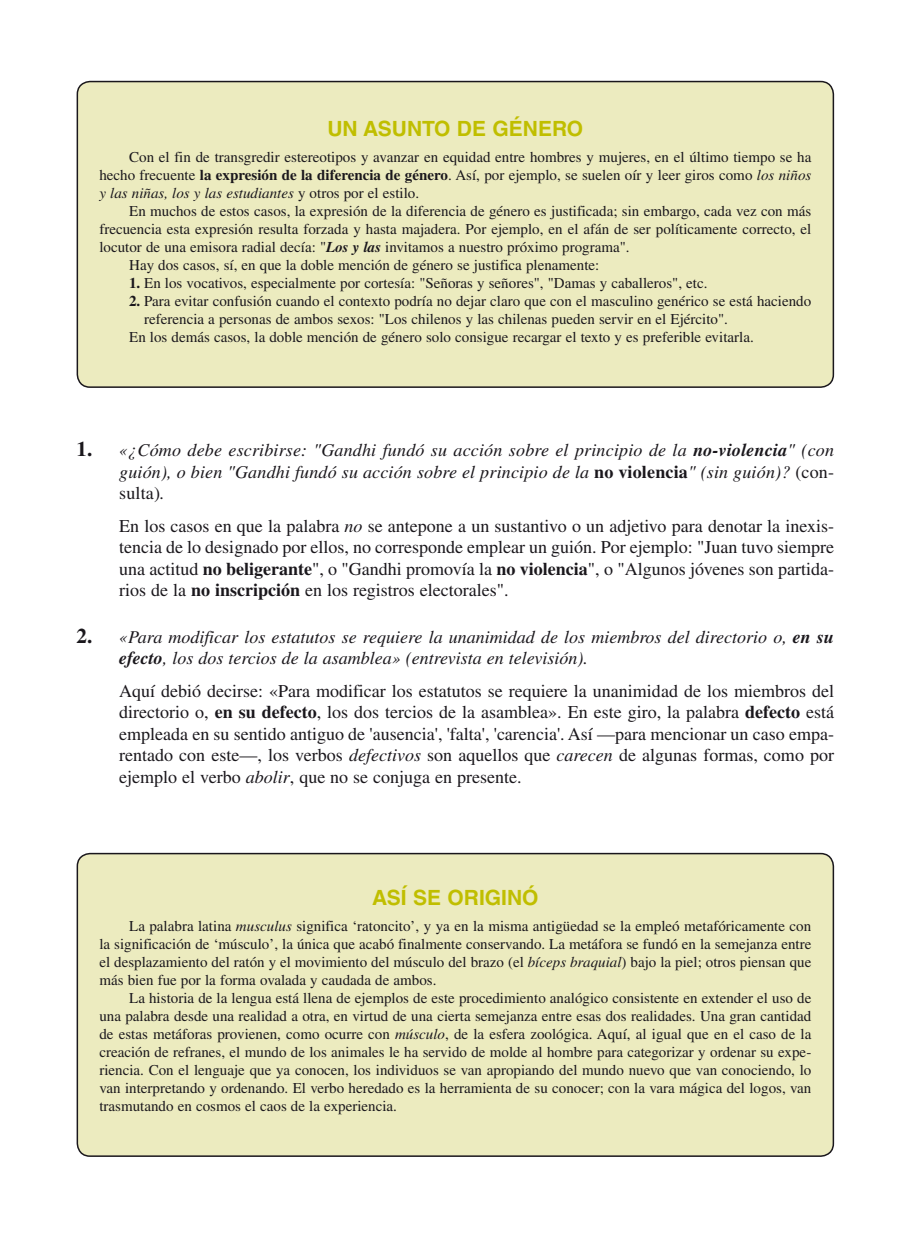
<style>
.page{position:relative;width:915px;height:1246px;background:#fff}
.page>*{position:absolute;margin:0;border:0;box-sizing:border-box;transform-origin:0 0}
.Hel14color{font:700 21px "Helvetica LT Std";color:#c0be00}
.Respuesta{font:18px/21.6px "Times LT Std";color:#1a171c;text-align:justify}
.Pregunta{font:italic 18px/21.6px "Times LT Std";color:#1a171c;text-align:justify}
.En_cuadro{font:15px/18px "Times LT Std";color:#1a171c;text-align:justify}
.s1{font-weight:700}
.s2{font-style:italic}
.s3{font-weight:700;font-style:italic}
.s4{font-weight:700;font-style:normal;font-size:21px}
.s5{font-family:"Times";font-weight:700}
.s6{font-family:"Times";font-weight:700;font-style:normal}
.s7{font-style:normal}
.s8{font-family:"Times";font-style:italic}
</style>
<div class="page">
<div style="left:77px;top:82px;width:756px;height:305px;background:#ecebbf;border-radius:13px"></div>
<div style="left:77px;top:81px;width:756px;height:307px;border:2px solid #1a171c;border-radius:13px"></div>
<div style="left:77px;top:853px;width:756px;height:303px;background:#ecebbf;border-radius:13px"></div>
<div style="left:77px;top:853px;width:756px;height:304px;border:2px solid #1a171c;border-radius:13px"></div>
<p class="Hel14color" style="left:327px;top:116px;width:257px">UN ASUNTO DE GÉNERO</p>
<p class="En_cuadro" style="left:99px;top:148px;width:713px;text-indent:30px">Con el fin de transgredir estereotipos y avanzar en equidad entre hombres y mujeres, en el último tiempo se ha hecho frecuente <span class="s1">la expresión de la diferencia de género</span>. Así, por ejemplo, se suelen oír y leer giros como <span class="s2">los niños y las niñas, los y las estudiantes</span> y otros por el estilo.</p>
<p class="En_cuadro" style="left:99px;top:202px;width:713px;text-indent:30px">En muchos de estos casos, la expresión de la diferencia de género es justificada; sin embargo, cada vez con más frecuencia esta expresión resulta forzada y hasta majadera. Por ejemplo, en el afán de ser políticamente correcto, el locutor de una emisora radial decía: "<span class="s3">Los y las</span> invitamos a nuestro próximo programa".</p>
<p class="En_cuadro" style="left:129px;top:256px;width:471px">Hay dos casos, sí, en que la doble mención de género se justifica plenamente:</p>
<p class="En_cuadro" style="left:129px;top:274px;width:579px"><span class="s1">1.</span> En los vocativos, especialmente por cortesía: "Señoras y señores", "Damas y caballeros", etc.</p>
<p class="En_cuadro" style="left:144px;top:292px;width:668px;text-indent:-15px"><span class="s1">2.</span> Para evitar confusión cuando el contexto podría no dejar claro que con el masculino genérico se está haciendo referencia a personas de ambos sexos: "Los chilenos y las chilenas pueden servir en el Ejército".</p>
<p class="En_cuadro" style="left:129px;top:328px;width:626px">En los demás casos, la doble mención de género solo consigue recargar el texto y es preferible evitarla.</p>
<p class="Pregunta" style="left:119px;top:439px;width:716px;text-indent:-43px"><span class="s4">1.</span> «¿Cómo debe escribirse: "Gandhi fundó su acción sobre el principio de la <span class="s5">no-violencia</span>" (con guión), o bien "Gandhi fundó su acción sobre el principio de la <span class="s6">no violencia</span>" (sin guión)? <span class="s7">(con&shy;sulta)</span>.</p>
<p class="Respuesta" style="left:119px;top:515px;width:716px">En los casos en que la palabra <span class="s2">no</span> se antepone a un sustantivo o un adjetivo para denotar la inexis&shy;tencia de lo designado por ellos, no corresponde emplear un guión. Por ejemplo: "Juan tuvo siempre una actitud <span class="s5">no beligerante</span>", o "Gandhi promovía la <span class="s5">no violencia</span>", o "Algunos jóvenes son partida&shy;rios de la <span class="s5">no inscripción</span> en los registros electorales".</p>
<p class="Pregunta" style="left:119px;top:626px;width:716px;text-indent:-43px"><span class="s4">2.</span> «Para modificar los estatutos se requiere la unanimidad de los miembros del directorio o, <span class="s1">en su efecto</span>, los dos tercios de la asamblea» (entrevista en televisión).</p>
<p class="Respuesta" style="left:119px;top:680px;width:716px">Aquí debió decirse: «Para modificar los estatutos se requiere la unanimidad de los miembros del directorio o, <span class="s5">en su defecto</span>, los dos tercios de la asamblea». En este giro, la palabra <span class="s5">defecto</span> está empleada en su sentido antiguo de 'ausencia', 'falta', 'carencia'. Así —para mencionar un caso empa&shy;rentado con este—, los verbos <span class="s8">defectivos</span> son aquellos que <span class="s8">carecen</span> de algunas formas, como por ejemplo el verbo <span class="s8">abolir</span>, que no se conjuga en presente.</p>
<p class="Hel14color" style="left:372px;top:884px;width:168px">ASÍ SE ORIGINÓ</p>
<p class="En_cuadro" style="left:99px;top:917px;width:713px;text-indent:30px">La palabra latina <span class="s2">musculus</span> significa ‘ratoncito’, y ya en la misma antigüedad se la empleó metafóricamente con la significación de ‘músculo’, la única que acabó finalmente conservando. La metáfora se fundó en la semejanza entre el desplazamiento del ratón y el movimiento del músculo del brazo (el <span class="s2">bíceps braquial</span>) bajo la piel; otros piensan que más bien fue por la forma ovalada y caudada de ambos.</p>
<p class="En_cuadro" style="left:99px;top:989px;width:713px;text-indent:30px">La historia de la lengua está llena de ejemplos de este procedimiento analógico consistente en extender el uso de una palabra desde una realidad a otra, en virtud de una cierta semejanza entre esas dos realidades. Una gran cantidad de estas metáforas provienen, como ocurre con <span class="s2">músculo</span>, de la esfera zoológica. Aquí, al igual que en el caso de la creación de refranes, el mundo de los animales le ha servido de molde al hombre para categorizar y ordenar su expe&shy;riencia. Con el lenguaje que ya conocen, los individuos se van apropiando del mundo nuevo que van conociendo, lo van interpretando y ordenando. El verbo heredado es la herramienta de su conocer; con la vara mágica del logos, van trasmutando en cosmos el caos de la experiencia.</p>
</div>
